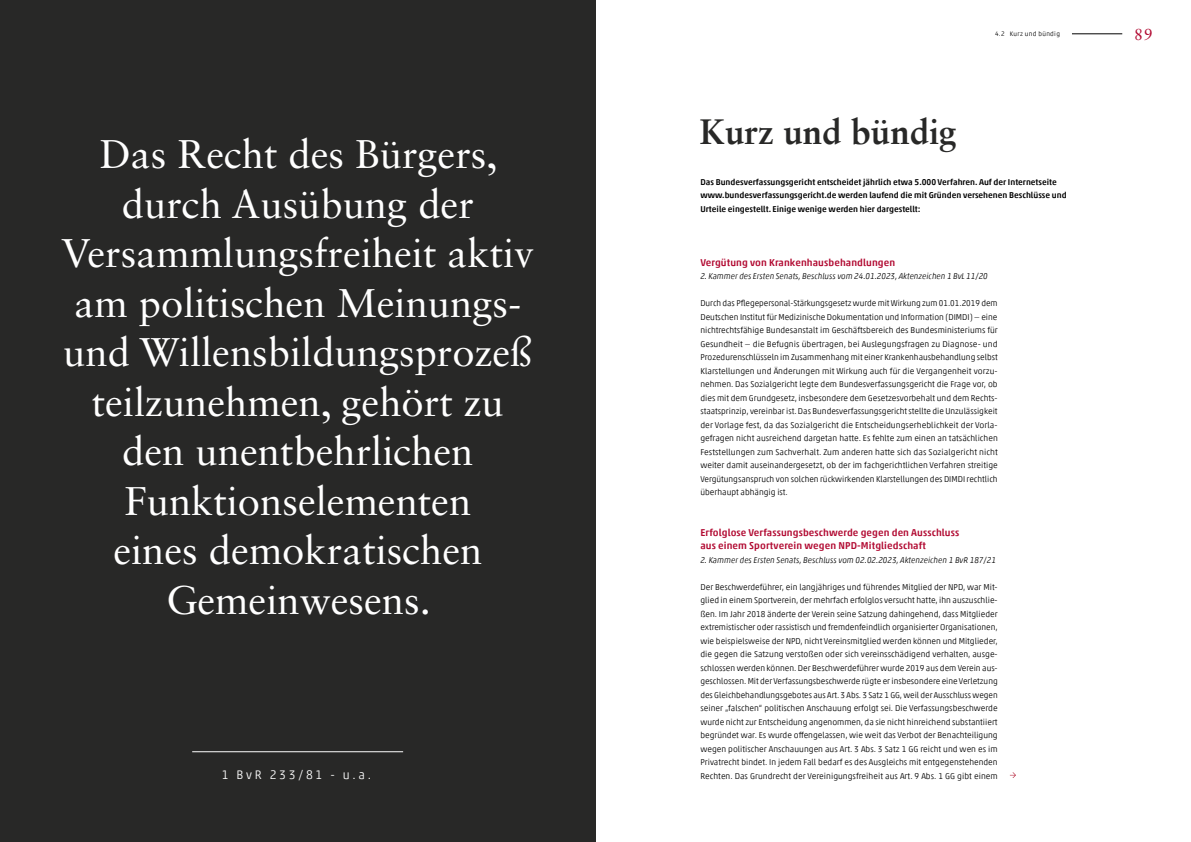
<style>
.page{position:relative;width:1191px;height:842px;background:#fff}
.page>*{position:absolute;margin:0;border:0;box-sizing:border-box;transform-origin:0 0}
.Artikel_Trennerseiten{font:40px/49.5px "Sabon LT Std";color:#fff;text-align:center}
.Headline_groß{font:700 35px "Sabon LT Pro";color:#282827}
.t1{font:16px "Sabon LT Std";color:#b10931}
.t2{font:300 12.4px "Akko Pro";letter-spacing:.22em;color:#fff}
.Fließtext{font:500 10px/13.5px "Akko Pro";letter-spacing:.01em;color:#b10931}
.Fließtext-2{font:300 8.5px/13.5px "Akko Pro";color:#000;text-align:justify}
.Fließtext-3{font:500 8.5px/13.5px "Akko Pro";color:#000}
.Fließtext-4{font:italic 300 8.5px "Akko Pro";color:#000}
.t3{font:300 6.5px "Akko Pro";letter-spacing:.05em;color:#000}
</style>
<div class="page">
<hr style="left:1072px;top:34px;width:50px;height:1px;background:#000">
<div style="left:0;top:0;width:595px;height:842px;background:#282827"></div>
<hr style="left:192px;top:751px;width:211px;height:1px;background:#fff">
<svg style="left:1010px;top:772px;width:6px;height:6px"></svg>
<p class="Artikel_Trennerseiten" style="left:62px;top:129px;width:474px">Das Recht des Bürgers, durch Ausübung der<br>Versammlungsfreiheit aktiv am politischen Meinungs&shy;und Willensbildungsprozeß teilzunehmen, gehört zu den unentbehrlichen<br>Funktionselementen<br>eines demokratischen<br>Gemeinwesens.</p>
<p class="t2" style="left:222px;top:767px;width:151px">1 BvR 233/81 - u.a.</p>
<p class="Headline_groß" style="left:699px;top:110px;width:258px">Kurz und bündig</p>
<p class="t3" style="left:995px;top:30px;width:66px">4.2 Kurz und bündig</p>
<p class="Fließtext-3" style="left:700px;top:175px;width:368px">Das Bundesverfassungsgericht entscheidet jährlich etwa 5.000 Verfahren. Auf der Internetseite www.bundesverfassungsgericht.de werden laufend die mit Gründen versehenen Beschlüsse und<br>Urteile eingestellt. Einige wenige werden hier dargestellt:</p>
<p class="Fließtext" style="left:700px;top:255px;width:196px">Vergütung von Krankenhausbehandlungen</p>
<p class="Fließtext-2" style="left:700px;top:296px;width:299px">Durch das Pflegepersonal-Stärkungsgesetz wurde mit Wirkung zum 01.01.2019 dem Deutschen Institut für Medizinische Dokumentation und Information (DIMDI) — eine nichtrechtsfähige Bundesanstalt im Geschäftsbereich des Bundesministeriums für Gesundheit — die Befugnis übertragen, bei Auslegungsfragen zu Diagnose- und Prozedurenschlüsseln im Zusammenhang mit einer Krankenhausbehandlung selbst Klarstellungen und Änderungen mit Wirkung auch für die Vergangenheit vorzu&shy;nehmen. Das Sozialgericht legte dem Bundesverfassungsgericht die Frage vor, ob dies mit dem Grundgesetz, insbesondere dem Gesetzesvorbehalt und dem Rechts&shy;staatsprinzip, vereinbar ist. Das Bundesverfassungsgericht stellte die Unzulässigkeit der Vorlage fest, da das Sozialgericht die Entscheidungserheblichkeit der Vorla&shy;gefragen nicht ausreichend dargetan hatte. Es fehlte zum einen an tatsächlichen Feststellungen zum Sachverhalt. Zum anderen hatte sich das Sozialgericht nicht weiter damit auseinandergesetzt, ob der im fachgerichtlichen Verfahren streitige Vergütungsanspruch von solchen rückwirkenden Klarstellungen des DIMDI rechtlich überhaupt abhängig ist.</p>
<p class="Fließtext-4" style="left:700px;top:271px;width:289px">2. Kammer des Ersten Senats, Beschluss vom 24.01.2023, Aktenzeichen 1 BvL 11/20</p>
<p class="Fließtext" style="left:700px;top:525px;width:260px">Erfolglose Verfassungsbeschwerde gegen den Ausschluss aus einem Sportverein wegen NPD-Mitgliedschaft</p>
<p class="Fließtext-2" style="left:700px;top:580px;width:299px">Der Beschwerdeführer, ein langjähriges und führendes Mitglied der NPD, war Mit&shy;glied in einem Sportverein, der mehrfach erfolglos versucht hatte, ihn auszuschlie&shy;ßen. Im Jahr 2018 änderte der Verein seine Satzung dahingehend, dass Mitglieder extremistischer oder rassistisch und fremdenfeindlich organisierter Organisationen, wie beispielsweise der NPD, nicht Vereinsmitglied werden können und Mitglieder, die gegen die Satzung verstoßen oder sich vereinsschädigend verhalten, ausge&shy;schlossen werden können. Der Beschwerdeführer wurde 2019 aus dem Verein aus&shy;geschlossen. Mit der Verfassungsbeschwerde rügte er insbesondere eine Verletzung des Gleichbehandlungsgebotes aus Art. 3 Abs. 3 Satz 1 GG, weil der Ausschluss wegen seiner „falschen“ politischen Anschauung erfolgt sei. Die Verfassungsbeschwerde wurde nicht zur Entscheidung angenommen, da sie nicht hinreichend substantiiert begründet war. Es wurde offengelassen, wie weit das Verbot der Benachteiligung wegen politischer Anschauungen aus Art. 3 Abs. 3 Satz 1 GG reicht und wen es im Privatrecht bindet. In jedem Fall bedarf es des Ausgleichs mit entgegenstehenden Rechten. Das Grundrecht der Vereinigungsfreiheit aus Art. 9 Abs. 1 GG gibt einem</p>
<p class="Fließtext-4" style="left:700px;top:554px;width:297px">2. Kammer des Ersten Senats, Beschluss vom 02.02.2023, Aktenzeichen 1 BvR 187/21</p>
<h3 class="t1" style="left:1134px;top:25px;width:20px">89</h3>
</div>
